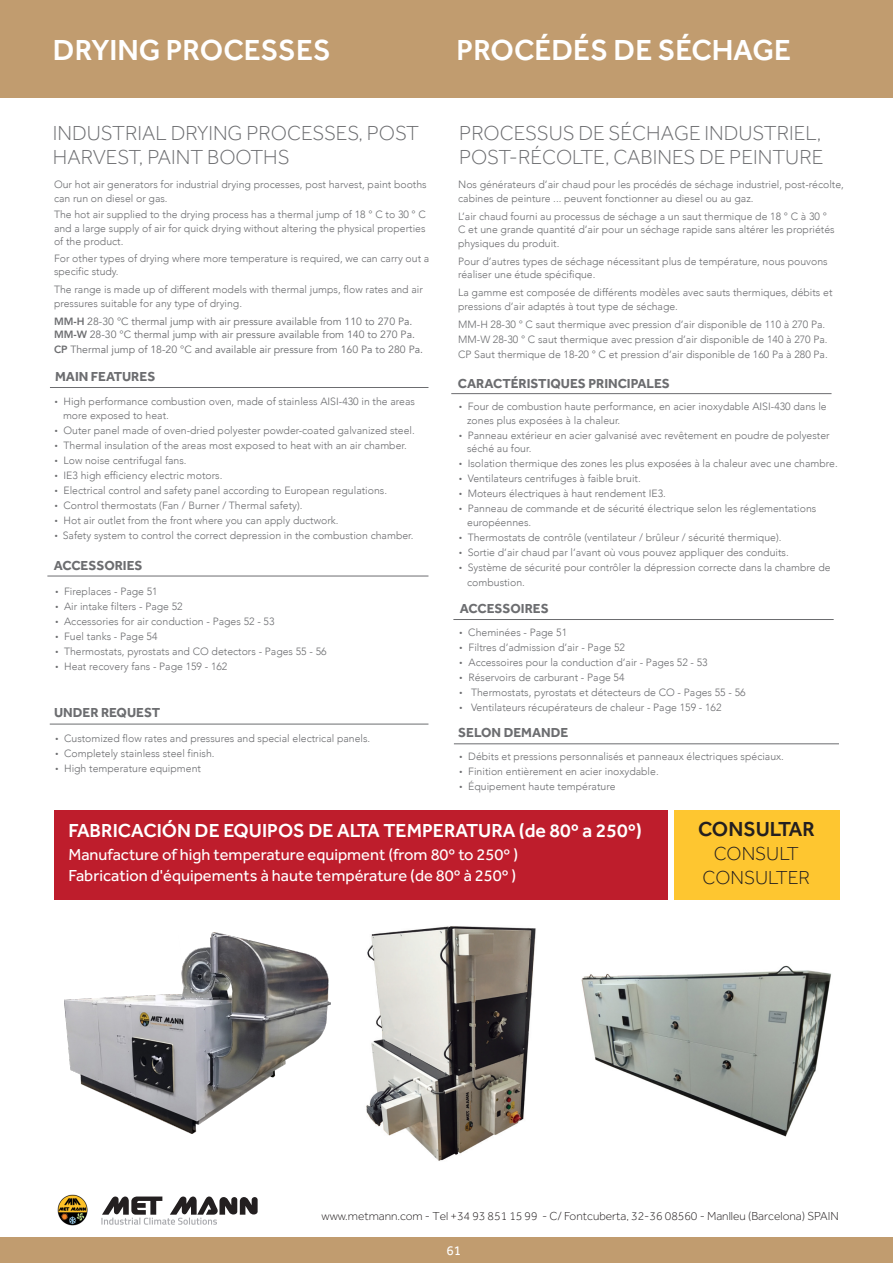
<style>
.page{position:relative;width:893px;height:1263px;background:#fff}
.page>*{position:absolute;margin:0;border:0;box-sizing:border-box;transform-origin:0 0}
.t1{font:500 30px "Effra";color:#fff}
.t2{font:300 21px/24px "Effra";color:#6c6d70}
.t3{font:500 21px "Effra";color:#231f20}
.t4{font:500 19.5px "Effra";color:#fff}
.t5{font:300 19.5px "Effra";color:#231f20}
.t6{font:16.5px "Effra";color:#fff}
.t7{font:700 13.5px "Effra";color:#6c6d70}
.t8{font:13.5px "Effra";color:#fff}
.t9{font:300 12px "Effra";color:#231f20}
.t10{font:300 10.5px/13.5px "Avenir";color:#6c6d70}
.t11{font:10.5px "Avenir";color:#6c6d70}
.s1{font-weight:800}
.s2{font-family:"Effra"}
</style>
<div class="page">
<div style="left:0;top:1238px;width:893px;height:25px;background:#c19c6f"></div>
<div style="left:0;top:0;width:893px;height:98px;background:#c19c6f"></div>
<img style="left:57px;top:1194px;width:31px;height:32px">
<svg style="left:101px;top:1196px;width:157px;height:29px"></svg>
<div style="left:54px;top:810px;width:614px;height:89px;background:#be1d2c"></div>
<div style="left:674px;top:810px;width:166px;height:89px;background:#fec630"></div>
<img style="left:64px;top:933px;width:266px;height:200px">
<img style="left:366px;top:926px;width:170px;height:235px">
<img style="left:581px;top:965px;width:251px;height:172px">
<hr style="left:50px;top:724px;width:378px;height:1px;background:#6c6d70">
<hr style="left:454px;top:743px;width:385px;height:1px;background:#6c6d70">
<hr style="left:451px;top:393px;width:380px;height:1px;background:#6c6d70">
<hr style="left:453px;top:619px;width:381px;height:1px;background:#6c6d70">
<hr style="left:50px;top:387px;width:378px;height:1px;background:#6c6d70">
<hr style="left:47px;top:576px;width:381px;height:1px;background:#6c6d70">
<p class="t1" style="left:53px;top:32px;width:279px">DRYING PROCESSES</p>
<p class="t1" style="left:457px;top:32px;width:336px">PROCÉDÉS DE SÉCHAGE</p>
<p class="t2" style="left:53px;top:120px;width:368px">INDUSTRIAL DRYING PROCESSES, POST<br>HARVEST, PAINT BOOTHS</p>
<p class="t2" style="left:459px;top:120px;width:366px">PROCESSUS DE SÉCHAGE INDUSTRIEL,<br>POST-RÉCOLTE, CABINES DE PEINTURE</p>
<p class="t10" style="left:54px;top:178px;width:374px">Our hot air generators for industrial drying processes, post harvest, paint booths can run on diesel or gas.</p>
<p class="t10" style="left:54px;top:208px;width:373px;text-align:justify">The hot air supplied to the drying process has a thermal jump of 18 ° C to 30 ° C and a large supply of air for quick drying without altering the physical properties of the product.</p>
<p class="t10" style="left:54px;top:251px;width:377px">For other types of drying where more temperature is required, we can carry out a specific study.</p>
<p class="t10" style="left:54px;top:283px;width:370px">The range is made up of different models with thermal jumps, flow rates and air pressures suitable for any type of drying.</p>
<p class="t11" style="left:54px;top:315px;width:360px"><span class="s1">MM-H</span> 28-30 °C thermal jump with air pressure available from 110 to 270 Pa.</p>
<p class="t11" style="left:54px;top:328px;width:363px"><span class="s1">MM-W</span> 28-30 °C thermal jump with air pressure available from 140 to 270 Pa.</p>
<p class="t11" style="left:54px;top:343px;width:371px"><span class="s1">CP</span> Thermal jump of 18-20 °C and available air pressure from 160 Pa to 280 Pa.</p>
<p class="t7" style="left:55px;top:368px;width:102px">MAIN FEATURES</p>
<p class="t10" style="left:55px;top:395px;width:362px"><span class="s2">•</span> High performance combustion oven, made of stainless AISI-430 in the areas</p>
<p class="t10" style="left:63px;top:408px;width:107px">more exposed to heat.</p>
<p class="t10" style="left:55px;top:423px;width:362px"><span class="s2">•</span> Outer panel made of oven-dried polyester powder-coated galvanized steel.</p>
<p class="t10" style="left:55px;top:438px;width:354px"><span class="s2">•</span> Thermal insulation of the areas most exposed to heat with an air chamber.</p>
<p class="t10" style="left:55px;top:453px;width:134px"><span class="s2">•</span> Low noise centrifugal fans.</p>
<p class="t10" style="left:55px;top:468px;width:169px"><span class="s2">•</span> IE3 high efficiency electric motors.</p>
<p class="t10" style="left:55px;top:483px;width:334px"><span class="s2">•</span> Electrical control and safety panel according to European regulations.</p>
<p class="t10" style="left:55px;top:498px;width:249px"><span class="s2">•</span> Control thermostats (Fan / Burner / Thermal safety).</p>
<p class="t10" style="left:55px;top:513px;width:286px"><span class="s2">•</span> Hot air outlet from the front where you can apply ductwork.</p>
<p class="t10" style="left:55px;top:528px;width:361px"><span class="s2">•</span> Safety system to control the correct depression in the combustion chamber.</p>
<p class="t7" style="left:54px;top:557px;width:90px">ACCESSORIES</p>
<p class="t10" style="left:55px;top:584px;width:104px"><span class="s2">•</span> Fireplaces - Page 51</p>
<p class="t10" style="left:55px;top:599px;width:129px"><span class="s2">•</span> Air intake filters - Page 52</p>
<p class="t10" style="left:55px;top:614px;width:221px"><span class="s2">•</span> Accessories for air conduction - Pages 52 - 53</p>
<p class="t10" style="left:55px;top:629px;width:104px"><span class="s2">•</span> Fuel tanks - Page 54</p>
<p class="t10" style="left:55px;top:644px;width:273px"><span class="s2">•</span> Thermostats, pyrostats and CO detectors - Pages 55 - 56</p>
<p class="t10" style="left:55px;top:659px;width:174px"><span class="s2">•</span> Heat recovery fans - Page 159 - 162</p>
<p class="t7" style="left:54px;top:705px;width:108px">UNDER REQUEST</p>
<p class="t10" style="left:55px;top:731px;width:317px"><span class="s2">•</span> Customized flow rates and pressures and special electrical panels.</p>
<p class="t10" style="left:55px;top:746px;width:161px"><span class="s2">•</span> Completely stainless steel finish.</p>
<p class="t10" style="left:55px;top:761px;width:147px"><span class="s2">•</span> High temperature equipment</p>
<p class="t10" style="left:458px;top:178px;width:387px">Nos générateurs d’air chaud pour les procédés de séchage industriel, post-récolte, cabines de peinture ... peuvent fonctionner au diesel ou au gaz.</p>
<p class="t10" style="left:458px;top:209px;width:378px">L’air chaud fourni au processus de séchage a un saut thermique de 18 ° C à 30 °<br>C et une grande quantité d’air pour un séchage rapide sans altérer les propriétés physiques du produit.</p>
<p class="t10" style="left:458px;top:254px;width:371px">Pour d’autres types de séchage nécessitant plus de température, nous pouvons réaliser une étude spécifique.</p>
<p class="t10" style="left:458px;top:286px;width:376px">La gamme est composée de différents modèles avec sauts thermiques, débits et pressions d’air adaptés à tout type de séchage.</p>
<p class="t10" style="left:458px;top:317px;width:369px">MM-H 28-30 ° C saut thermique avec pression d’air disponible de 110 à 270 Pa.</p>
<p class="t10" style="left:458px;top:332px;width:371px">MM-W 28-30 ° C saut thermique avec pression d’air disponible de 140 à 270 Pa.</p>
<p class="t10" style="left:458px;top:347px;width:371px">CP Saut thermique de 18-20 ° C et pression d’air disponible de 160 Pa à 280 Pa.</p>
<p class="t7" style="left:458px;top:375px;width:214px">CARACTÉRISTIQUES PRINCIPALES</p>
<p class="t10" style="left:459px;top:400px;width:370px"><span class="s2">•</span> Four de combustion haute performance, en acier inoxydable AISI-430 dans le</p>
<p class="t10" style="left:467px;top:413px;width:155px">zones plus exposées à la chaleur.</p>
<p class="t10" style="left:459px;top:428px;width:373px"><span class="s2">•</span> Panneau extérieur en acier galvanisé avec revêtement en poudre de polyester</p>
<p class="t10" style="left:467px;top:442px;width:66px">séché au four.</p>
<p class="t10" style="left:459px;top:457px;width:381px"><span class="s2">•</span> Isolation thermique des zones les plus exposées à la chaleur avec une chambre.</p>
<p class="t10" style="left:459px;top:472px;width:184px"><span class="s2">•</span> Ventilateurs centrifuges à faible bruit.</p>
<p class="t10" style="left:459px;top:487px;width:209px"><span class="s2">•</span> Moteurs électriques à haut rendement IE3.</p>
<p class="t10" style="left:459px;top:502px;width:359px"><span class="s2">•</span> Panneau de commande et de sécurité électrique selon les réglementations</p>
<p class="t10" style="left:467px;top:515px;width:66px">européennes.</p>
<p class="t10" style="left:459px;top:530px;width:324px"><span class="s2">•</span> Thermostats de contrôle (ventilateur / brûleur / sécurité thermique).</p>
<p class="t10" style="left:459px;top:545px;width:332px"><span class="s2">•</span> Sortie d’air chaud par l’avant où vous pouvez appliquer des conduits.</p>
<p class="t10" style="left:459px;top:560px;width:374px"><span class="s2">•</span> Système de sécurité pour contrôler la dépression correcte dans la chambre de</p>
<p class="t10" style="left:467px;top:575px;width:59px">combustion.</p>
<p class="t7" style="left:460px;top:600px;width:90px">ACCESSOIRES</p>
<p class="t10" style="left:459px;top:625px;width:109px"><span class="s2">•</span> Cheminées - Page 51</p>
<p class="t10" style="left:459px;top:640px;width:167px"><span class="s2">•</span> Filtres d’admission d’air - Page 52</p>
<p class="t10" style="left:459px;top:655px;width:250px"><span class="s2">•</span> Accessoires pour la conduction d’air - Pages 52 - 53</p>
<p class="t10" style="left:459px;top:670px;width:167px"><span class="s2">•</span> Réservoirs de carburant - Page 54</p>
<p class="t10" style="left:459px;top:685px;width:288px"><span class="s2">•</span> Thermostats, pyrostats et détecteurs de CO - Pages 55 - 56</p>
<p class="t10" style="left:459px;top:700px;width:264px"><span class="s2">•</span> Ventilateurs récupérateurs de chaleur - Page 159 - 162</p>
<p class="t7" style="left:458px;top:724px;width:111px">SELON DEMANDE</p>
<p class="t10" style="left:459px;top:750px;width:326px"><span class="s2">•</span> Débits et pressions personnalisés et panneaux électriques spéciaux.</p>
<p class="t10" style="left:459px;top:765px;width:201px"><span class="s2">•</span> Finition entièrement en acier inoxydable.</p>
<p class="t10" style="left:459px;top:780px;width:158px"><span class="s2">•</span> Équipement haute température</p>
<p class="t4" style="left:69px;top:818px;width:575px">FABRICACIÓN DE EQUIPOS DE ALTA TEMPERATURA (de 80º a 250º)</p>
<p class="t3" style="left:698px;top:817px;width:118px">CONSULTAR</p>
<p class="t5" style="left:714px;top:843px;width:87px">CONSULT</p>
<p class="t5" style="left:703px;top:867px;width:109px">CONSULTER</p>
<p class="t6" style="left:69px;top:844px;width:451px">Manufacture of high temperature equipment (from 80º to 250º )</p>
<p class="t6" style="left:69px;top:865px;width:449px">Fabrication d'équipements à haute température (de 80º à 250º )</p>
<p class="t9" style="left:322px;top:1209px;width:519px">www.metmann.com - Tel +34 93 851 15 99 - C/ Fontcuberta, 32-36 08560 - Manlleu (Barcelona) SPAIN</p>
<p class="t8" style="left:446px;top:1242px;width:16px">61</p>
</div>
